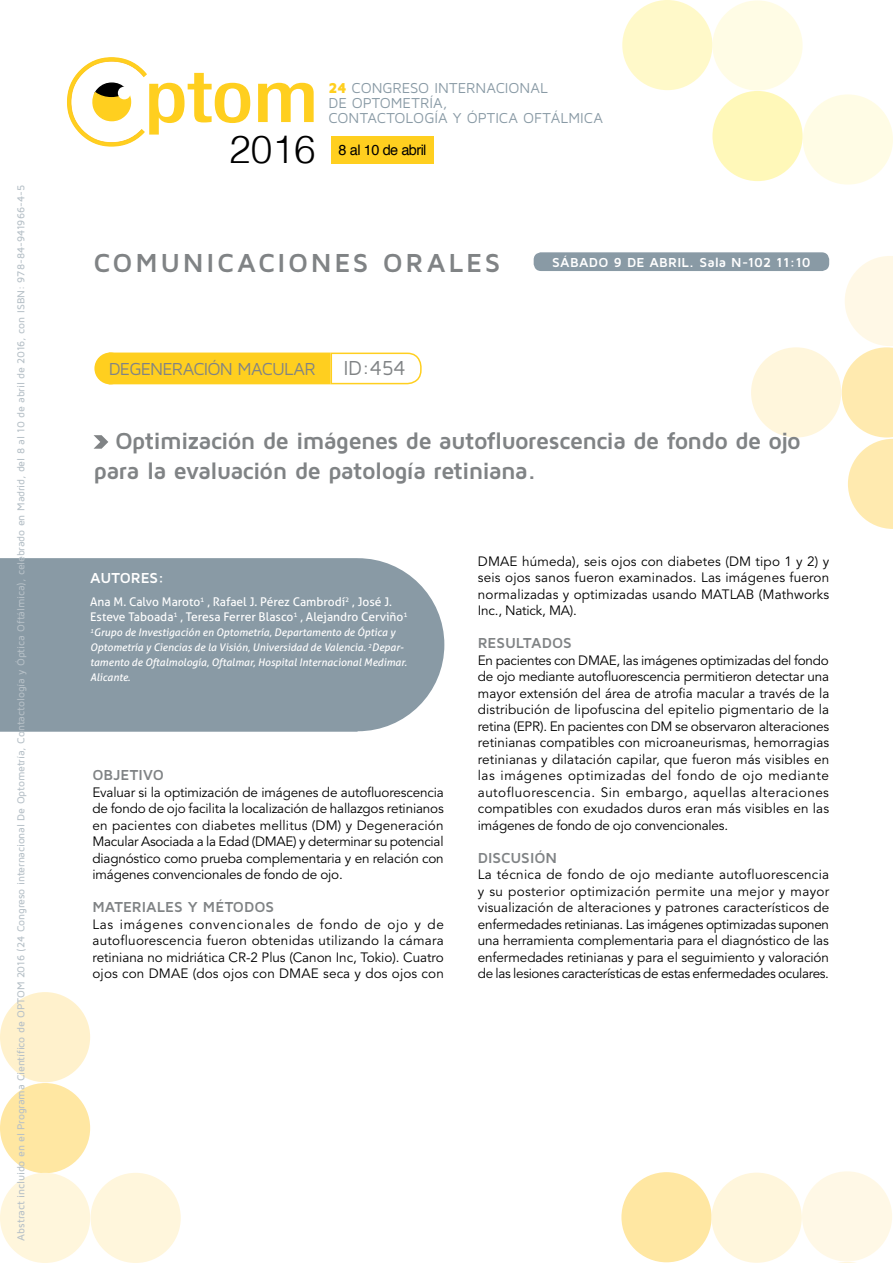
<style>
.page{position:relative;width:893px;height:1263px;background:#fff}
.page>*{position:absolute;margin:0;border:0;box-sizing:border-box;transform-origin:0 0}
.t1{font:300 38.85px "Helvetica";color:#000}
.t2{font:700 27px "Maven Pro";letter-spacing:.095em;color:#808385}
.t3{font:700 24px/30px "Maven Pro";letter-spacing:-.035em;color:#808385}
.t4{font:21px "Maven Pro";color:#808385}
.t5{font:18px "Maven Pro";letter-spacing:-.045em;color:#808385}
.t6{font:700 15px "Maven Pro";letter-spacing:-.005em;color:#808385}
.t7{font:700 15px "Maven Pro";letter-spacing:-.005em;color:#fff}
.t8{font:14.85px/14.9px "Maven Pro";letter-spacing:-.005em;color:#899aa5}
.t9{font:14.55px "Helvetica";letter-spacing:-.04em;color:#000}
.t10{font:13.5px/16.5px "Avenir LT Std";letter-spacing:-.015em;color:#000;text-align:justify}
.t11{font:700 13.5px "Maven Pro";letter-spacing:.005em;color:#fff}
.t12{font:12px/15px "Aller";color:#fff}
.t13{font:italic 10.5px/15px "Aller";color:#fff}
.t14{font:500 10.5px "Maven Pro";letter-spacing:-.015em;color:#b6c0c7}
.s1{font-weight:900;color:#ffcf1f}
</style>
<div class="page">
<div style="left:803px;top:94px;width:90px;height:91px;background:#fffce5;border-radius:50%"></div>
<div style="left:622px;top:0;width:90px;height:90px;background:#fff9c9;border-radius:50%"></div>
<div style="left:712px;top:91px;width:91px;height:90px;background:#fff8b9;border-radius:50%"></div>
<div style="left:712px;top:0;width:91px;height:91px;background:#fffce5;border-radius:50%"></div>
<svg style="left:258px;top:83px;width:56px;height:39px"></svg>
<svg style="left:67px;top:57px;width:183px;height:90px"></svg>
<div style="left:802px;top:1171px;width:90px;height:90px;background:#fff8e6;border-radius:50%"></div>
<div style="left:621px;top:1172px;width:91px;height:90px;background:#ffe7a2;border-radius:50%"></div>
<div style="left:712px;top:1172px;width:90px;height:91px;background:#fff6dc;border-radius:50%"></div>
<div style="left:0;top:992px;width:90px;height:90px;background:#fff1cc;border-radius:50%"></div>
<div style="left:0;top:1083px;width:90px;height:90px;background:#ffe7a2;border-radius:50%"></div>
<div style="left:0;top:1173px;width:90px;height:90px;background:#fff6dc;border-radius:50%"></div>
<div style="left:91px;top:1173px;width:90px;height:90px;background:#fff6dc;border-radius:50%"></div>
<svg style="left:842px;top:256px;width:51px;height:273px"></svg>
<div style="left:751px;top:347px;width:90px;height:90px;background:#fff6dc;border-radius:50%"></div>
<div style="left:534px;top:252px;width:295px;height:19px;background:#899aa5;border-radius:8px"></div>
<div style="left:331px;top:136px;width:103px;height:28px;background:#ffcf1f"></div>
<div style="left:94px;top:352px;width:32px;height:32px;background:#ffcf1f;border-radius:50%"></div>
<div style="left:109px;top:353px;width:222px;height:31px;background:#ffcf1f"></div>
<svg style="left:330px;top:352px;width:92px;height:33px"></svg>
<svg style="left:839px;top:1262px;width:17px;height:1px"></svg>
<svg style="left:94px;top:435px;width:14px;height:14px"></svg>
<div style="left:0;top:558px;width:444px;height:174px;background:#899aa5"></div>
<p class="t14" style="left:14px;top:1240px;width:1057px;rotate:-90deg">Abstract incluido en el Programa Científico de OPTOM 2016 (24 Congreso internacional De Optometría, Contactología y Óptica Oftálmica), celebrado en Madrid, del 8 al 10 de abril de 2016, con ISBN: 978-84-941966-4-5</p>
<h1 class="t1" style="left:229px;top:118px;width:88px">2016</h1>
<p class="t8" style="left:328px;top:80px;width:276px"><span class="s1">24</span> CONGRESO INTERNACIONAL<br>DE OPTOMETRÍA,<br>CONTACTOLOGÍA Y ÓPTICA OFTÁLMICA</p>
<p class="t9" style="left:339px;top:138px;width:89px">8 al 10 de abril</p>
<h2 class="t2" style="left:93px;top:245px;width:409px">comunicaciones orales</h2>
<h3 class="t5" style="left:109px;top:358px;width:208px">DEGENERACIÓN MACULAR</h3>
<h3 class="t4" style="left:344px;top:355px;width:64px">ID :454</h3>
<p class="t11" style="left:552px;top:254px;width:29px">SÁBADO</p>
<p class="t11" style="left:614px;top:254px;width:45px">9 DE ABRIL</p>
<p class="t11" style="left:689px;top:254px;width:123px">. Sala N-102 11:10</p>
<h3 class="t3" style="left:94px;top:424px;width:709px;text-indent:22px">Optimización de imágenes de autofluorescencia de fondo de ojo para la evaluación de patología retiniana.</h3>
<p class="t7" style="left:90px;top:568px;width:76px">Autores:</p>
<p class="t12" style="left:90px;top:595px;width:319px">Ana M. Calvo Maroto<sup>1</sup> , Rafael J. Pérez Cambrodí<sup>2</sup> , José J.<br>Esteve Taboada<sup>1</sup> , Teresa Ferrer Blasco<sup>1</sup> , Alejandro Cerviño<sup>1</sup></p>
<p class="t13" style="left:90px;top:625px;width:318px"><sup>1</sup>Grupo de Investigación en Optometría, Departamento de Óptica y Optometría y Ciencias de la Visión, Universidad de Valencia. <sup>2</sup>Depar&shy;tamento de Oftalmología, Oftalmar, Hospital Internacional Medimar.<br>Alicante.</p>
<p class="t6" style="left:92px;top:765px;width:73px">Objetivo</p>
<p class="t10" style="left:92px;top:784px;width:353px">Evaluar si la optimización de imágenes de autofluorescencia de fondo de ojo facilita la localización de hallazgos retinianos en pacientes con diabetes mellitus (DM) y Degeneración Macular Asociada a la Edad (DMAE) y determinar su potencial diagnóstico como prueba complementaria y en relación con imágenes convencionales de fondo de ojo.</p>
<p class="t6" style="left:92px;top:897px;width:183px">Materiales y M étodos</p>
<p class="t10" style="left:92px;top:916px;width:353px">Las imágenes convencionales de fondo de ojo y de autofluorescencia fueron obtenidas utilizando la cámara retiniana no midriática CR-2 Plus (Canon Inc, Tokio). Cuatro ojos con DMAE (dos ojos con DMAE seca y dos ojos con</p>
<p class="t10" style="left:478px;top:553px;width:353px">DMAE húmeda), seis ojos con diabetes (DM tipo 1 y 2) y seis ojos sanos fueron examinados. Las imágenes fueron normalizadas y optimizadas usando MATLAB (Mathworks Inc., Natick, MA).</p>
<p class="t6" style="left:478px;top:633px;width:96px">Resultados</p>
<p class="t10" style="left:478px;top:652px;width:353px">En pacientes con DMAE, las imágenes optimizadas del fondo de ojo mediante autofluorescencia permitieron detectar una mayor extensión del área de atrofia macular a través de la distribución de lipofuscina del epitelio pigmentario de la retina (EPR). En pacientes con DM se observaron alteraciones retinianas compatibles con microaneurismas, hemorragias retinianas y dilatación capilar, que fueron más visibles en las imágenes optimizadas del fondo de ojo mediante autofluorescencia. Sin embargo, aquellas alteraciones compatibles con exudados duros eran más visibles en las imágenes de fondo de ojo convencionales.</p>
<p class="t6" style="left:478px;top:848px;width:81px">Discusión</p>
<p class="t10" style="left:478px;top:866px;width:353px">La técnica de fondo de ojo mediante autofluorescencia y su posterior optimización permite una mejor y mayor visualización de alteraciones y patrones característicos de enfermedades retinianas. Las imágenes optimizadas suponen una herramienta complementaria para el diagnóstico de las enfermedades retinianas y para el seguimiento y valoración de las lesiones características de estas enfermedades oculares.</p>
</div>
